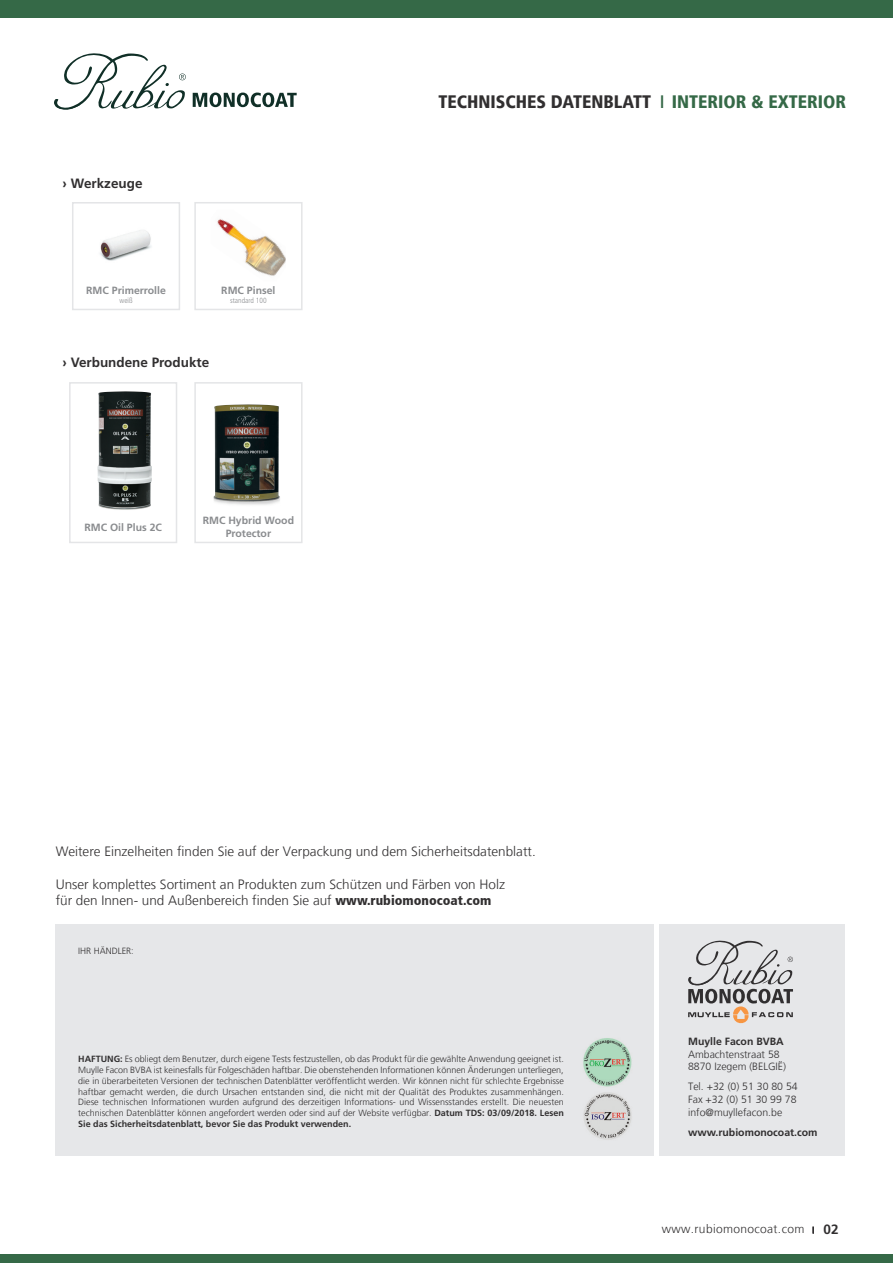
<style>
.page{position:relative;width:893px;height:1263px;background:#fff}
.page>*{position:absolute;margin:0;border:0;box-sizing:border-box;transform-origin:0 0}
.t1{font:900 condensed 18px "Frutiger 77";color:#312f30}
.t2{font:300 13.5px/16.2px "Frutiger LT";color:#312f30}
.t3{font:700 13.5px "Frutiger LT Std";color:#312f30}
.t4{font:300 12px "Frutiger LT";letter-spacing:.03em;color:#312f30}
.t5{font:300 10.5px/12.6px "Frutiger LT";color:#312f30}
.t6{font:700 10.5px/12.6px "Frutiger LT Std";color:#8a8c8f;text-align:center}
.t7{font:700 10.5px "Frutiger LT Std";color:#312f30}
.t8{font:300 9px/10.8px "Frutiger LT";color:#312f30;text-align:justify}
.t9{font:700 9px "Frutiger LT Std";color:#312f30}
.t10{font:300 condensed 7.5px "Frutiger LT Std";color:#8a8c8f}
.s1{color:#356947}
.s2{font-family:"Frutiger 77";font-weight:900;font-stretch:condensed}
.s3{font-family:"Frutiger LT Std";font-weight:700}
.s4{font-family:"Frutiger 65";font-weight:700;font-size:9.15px}
.s5{font-family:"Frutiger LT Std";font-weight:700;font-size:13.5px}
</style>
<div class="page">
<svg style="left:54px;top:53px;width:132px;height:57px"></svg>
<svg style="left:193px;top:92px;width:104px;height:15px"></svg>
<div style="left:0;top:0;width:893px;height:18px;background:#356947"></div>
<div style="left:0;top:1254px;width:893px;height:9px;background:#356947"></div>
<div style="left:56px;top:925px;width:598px;height:231px;background:#e6e7e9"></div>
<div style="left:659px;top:925px;width:185px;height:231px;background:#e6e7e9"></div>
<img style="left:583px;top:1038px;width:49px;height:102px">
<div style="left:69px;top:382px;width:108px;height:161px;border:2px solid #e4e5e7"></div>
<div style="left:72px;top:202px;width:108px;height:108px;border:2px solid #e4e5e7"></div>
<div style="left:194px;top:202px;width:109px;height:108px;border:2px solid #e4e5e7"></div>
<img style="left:217px;top:219px;width:69px;height:57px">
<img style="left:100px;top:230px;width:52px;height:31px">
<div style="left:194px;top:382px;width:109px;height:161px;border:2px solid #e4e5e7"></div>
<img style="left:97px;top:391px;width:55px;height:119px">
<img style="left:213px;top:404px;width:67px;height:101px">
<svg style="left:688px;top:940px;width:105px;height:84px"></svg>
<h2 class="t3" style="left:63px;top:176px;width:82px">› Werkzeuge</h2>
<p class="t6" style="left:86px;top:284px;width:81px">RMC Primerrolle</p>
<p class="t10" style="left:120px;top:296px;width:15px">weiß</p>
<p class="t6" style="left:221px;top:284px;width:56px">RMC Pinsel</p>
<p class="t10" style="left:230px;top:296px;width:38px">standard 100</p>
<h2 class="t3" style="left:63px;top:354px;width:148px">› Verbundene Produkte</h2>
<p class="t6" style="left:84px;top:521px;width:79px">RMC Oil Plus 2C</p>
<p class="t6" style="left:203px;top:514px;width:93px">RMC Hybrid Wood<br>Protector</p>
<h1 class="t1" style="left:438px;top:91px;width:409px">TECHNISCHES DATENBLATT <span class="s1">I INTERIOR &amp; EXTERIOR</span></h1>
<h2 class="t2" style="left:56px;top:844px;width:482px">Weitere Einzelheiten finden Sie auf der Verpackung und dem Sicherheitsdatenblatt.</h2>
<h2 class="t2" style="left:56px;top:876px;width:451px">Unser komplettes Sortiment an Produkten zum Schützen und Färben von Holz für den Innen- und Außenbereich finden Sie auf <span class="s2">www.rubiomonocoat.com</span></h2>
<p class="t8" style="left:78px;top:946px;width:57px">IHR HÄNDLER:</p>
<p class="t8" style="left:78px;top:1054px;width:487px"><span class="s3">HAFTUNG:</span> Es obliegt dem Benutzer, durch eigene Tests festzustellen, ob das Produkt für die gewählte Anwendung geeignet ist.<br>Muylle Facon BVBA ist keinesfalls für Folgeschäden haftbar. Die obenstehenden Informationen können Änderungen unterliegen, die in überarbeiteten Versionen der technischen Datenblätter veröffentlicht werden. Wir können nicht für schlechte Ergebnisse haftbar gemacht werden, die durch Ursachen entstanden sind, die nicht mit der Qualität des Produktes zusammenhängen.<br>Diese technischen Informationen wurden aufgrund des derzeitigen Informations- und Wissensstandes erstellt. Die neuesten technischen Datenblätter können angefordert werden oder sind auf der Website verfügbar. <span class="s3">Datum TDS: 03/09/2018. Lesen</span></p>
<p class="t9" style="left:78px;top:1118px;width:274px">Sie das Sicherheitsdatenblatt, bevor Sie das Produkt verwenden.</p>
<p class="t7" style="left:688px;top:1035px;width:97px">Muylle Facon BVBA</p>
<p class="t5" style="left:688px;top:1048px;width:100px">Ambachtenstraat 58<br>8870 Izegem (BELGIË)</p>
<p class="t5" style="left:688px;top:1080px;width:111px;text-align:justify">Tel. +32 (0) 51 30 80 54<br>Fax +32 (0) 51 30 99 78 info@muyllefacon.be</p>
<p class="t7" style="left:688px;top:1126px;width:131px">www.rubiomonocoat.com</p>
<h3 class="t4" style="left:662px;top:1222px;width:178px">www.rubiomonocoat.com <span class="s4">I</span> <span class="s5">02</span></h3>
</div>
